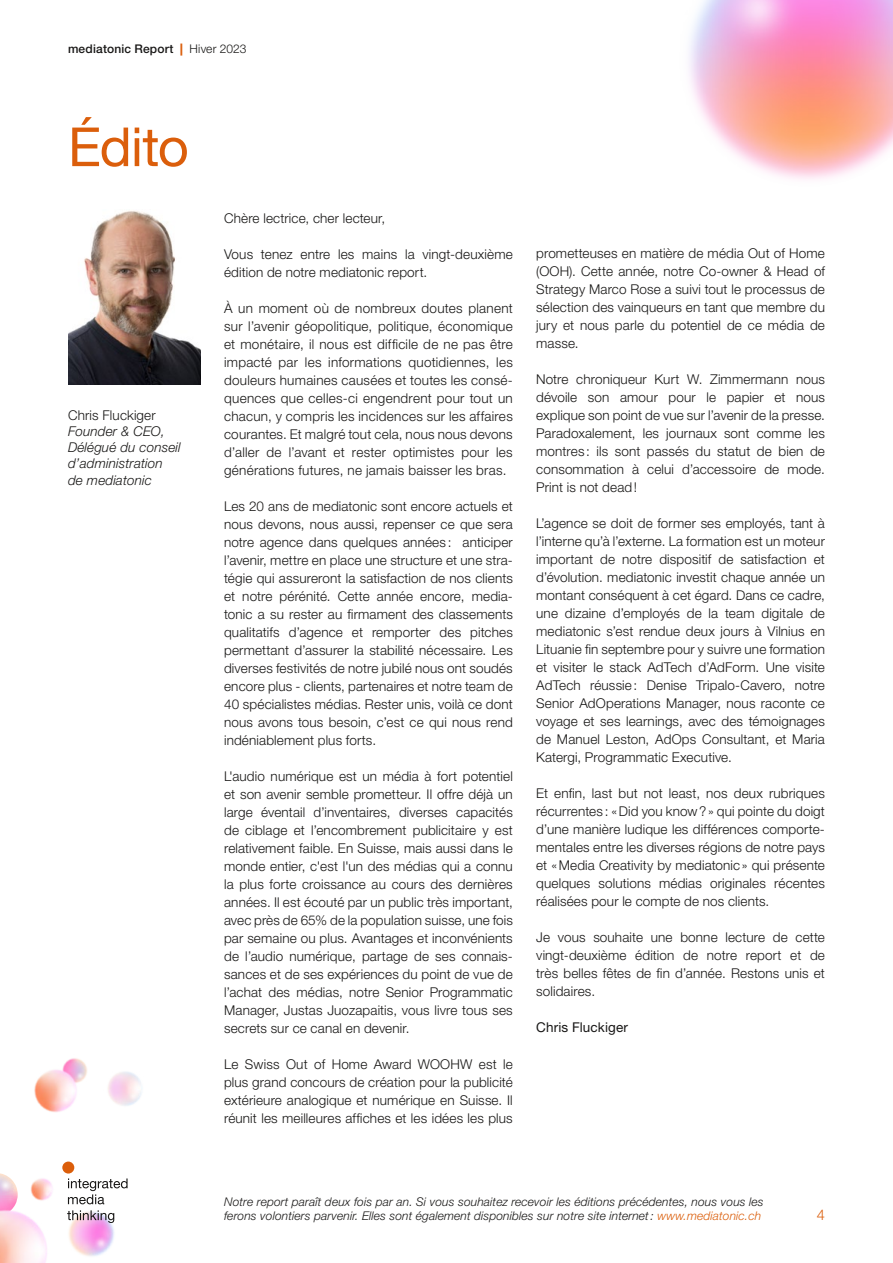
<style>
.page{position:relative;width:893px;height:1263px;background:#fff}
.page>*{position:absolute;margin:0;border:0;box-sizing:border-box;transform-origin:0 0}
.t1{font:54px "Helvetica Neue LT Std";letter-spacing:-.02em;color:#db5e0b}
.t2{font:300 14.7px "Helvetica Neue LT Std";color:#db5e0b}
.t3{font:300 13.5px/18px "Helvetica Neue LT Std";letter-spacing:.01em;color:#181716;text-align:justify}
.t4{font:italic 300 13.5px/16.2px "Helvetica Neue LT Std";letter-spacing:.01em;color:#181716}
.t5{font:13.5px "Helvetica Neue LT Std";letter-spacing:.01em;color:#181716}
.t6{font:italic 300 12px/14.4px "Helvetica Neue LT Std";letter-spacing:.01em;color:#181716}
.t7{font:500 12px "Helvetica Neue LT Std";letter-spacing:.015em;color:#181716}
.s1{font-weight:800;color:#db5e0b}
.s2{font-weight:300}
.s3{color:#db5e0b}
</style>
<div class="page">
<img style="left:77px;top:1204px;width:38px;height:52px">
<img style="left:34px;top:1058px;width:102px;height:54px">
<img style="left:0;top:1180px;width:77px;height:83px">
<img style="left:1px;top:1164px;width:81px;height:66px">
<div style="left:62px;top:1161px;width:12px;height:12px;background:#db5e0b;border-radius:50%"></div>
<svg style="left:67px;top:1210px;width:47px;height:13px"></svg>
<svg style="left:68px;top:1178px;width:60px;height:26px"></svg>
<img style="left:689px;top:0;width:204px;height:180px">
<img style="left:68px;top:211px;width:133px;height:174px">
<p class="t7" style="left:68px;top:42px;width:180px">mediatonic Report <span class="s1">|</span> <span class="s2">Hiver 2023</span></p>
<h1 class="t1" style="left:68px;top:115px;width:122px">Édito</h1>
<p class="t3" style="left:68px;top:406px;width:89px">Chris Fluckiger</p>
<p class="t4" style="left:68px;top:423px;width:114px">Founder &amp; CEO,<br>Délégué du conseil d’administration de mediatonic</p>
<p class="t3" style="left:224px;top:208px;width:163px">Chère lectrice, cher lecteur,</p>
<p class="t3" style="left:224px;top:244px;width:290px">Vous tenez entre les mains la vingt-deuxième édition de notre mediatonic report.</p>
<p class="t3" style="left:224px;top:298px;width:290px">À un moment où de nombreux doutes planent sur l’avenir géopolitique, politique, économique et monétaire, il nous est difficile de ne pas être impacté par les informations quotidiennes, les douleurs humaines causées et toutes les consé&shy;quences que celles-ci engendrent pour tout un chacun, y compris les incidences sur les affaires courantes. Et malgré tout cela, nous nous devons d’aller de l’avant et rester optimistes pour les générations futures, ne jamais baisser les bras.</p>
<p class="t3" style="left:224px;top:496px;width:290px">Les 20 ans de mediatonic sont encore actuels et nous devons, nous aussi, repenser ce que sera notre agence dans quelques années : anticiper l’avenir, mettre en place une structure et une stra&shy;tégie qui assureront la satisfaction de nos clients et notre pérénité. Cette année encore, media&shy;tonic a su rester au firmament des classements qualitatifs d’agence et remporter des pitches permettant d’assurer la stabilité nécessaire. Les diverses festivités de notre jubilé nous ont soudés encore plus - clients, partenaires et notre team de 40 spécialistes médias. Rester unis, voilà ce dont nous avons tous besoin, c’est ce qui nous rend indéniablement plus forts.</p>
<p class="t3" style="left:224px;top:766px;width:290px">L'audio numérique est un média à fort potentiel et son avenir semble prometteur. Il offre déjà un large éventail d’inventaires, diverses capacités de ciblage et l’encombrement publicitaire y est relativement faible. En Suisse, mais aussi dans le monde entier, c'est l'un des médias qui a connu la plus forte croissance au cours des dernières années. Il est écouté par un public très important, avec près de 65% de la population suisse, une fois par semaine ou plus. Avantages et inconvénients de l’audio numérique, partage de ses connais&shy;sances et de ses expériences du point de vue de l’achat des médias, notre Senior Programmatic Manager, Justas Juozapaitis, vous livre tous ses secrets sur ce canal en devenir.</p>
<p class="t3" style="left:224px;top:1054px;width:290px">Le Swiss Out of Home Award WOOHW est le plus grand concours de création pour la publicité extérieure analogique et numérique en Suisse. Il réunit les meilleures affiches et les idées les plus</p>
<p class="t3" style="left:536px;top:244px;width:290px">prometteuses en matière de média Out of Home (OOH). Cette année, notre Co-owner &amp; Head of Strategy Marco Rose a suivi tout le processus de sélection des vainqueurs en tant que membre du jury et nous parle du potentiel de ce média de masse.</p>
<p class="t3" style="left:536px;top:370px;width:290px">Notre chroniqueur Kurt W. Zimmermann nous dévoile son amour pour le papier et nous explique son point de vue sur l’avenir de la presse.<br>Paradoxalement, les journaux sont comme les montres : ils sont passés du statut de bien de consommation à celui d’accessoire de mode.<br>Print is not dead!</p>
<p class="t3" style="left:536px;top:514px;width:290px">L’agence se doit de former ses employés, tant à l’interne qu’à l’externe. La formation est un moteur important de notre dispositif de satisfaction et d’évolution. mediatonic investit chaque année un montant conséquent à cet égard. Dans ce cadre, une dizaine d’employés de la team digitale de mediatonic s’est rendue deux jours à Vilnius en Lituanie fin septembre pour y suivre une formation et visiter le stack AdTech d’AdForm. Une visite AdTech réussie: Denise Tripalo-Cavero, notre Senior AdOperations Manager, nous raconte ce voyage et ses learnings, avec des témoignages de Manuel Leston, AdOps Consultant, et Maria Katergi, Programmatic Executive.</p>
<p class="t3" style="left:536px;top:784px;width:290px">Et enfin, last but not least, nos deux rubriques récurrentes : «Did you know?» qui pointe du doigt d’une manière ludique les différences comporte&shy;mentales entre les diverses régions de notre pays et «Media Creativity by mediatonic» qui présente quelques solutions médias originales récentes réalisées pour le compte de nos clients.</p>
<p class="t3" style="left:536px;top:928px;width:290px">Je vous souhaite une bonne lecture de cette vingt-deuxième édition de notre report et de très belles fêtes de fin d’année. Restons unis et solidaires.</p>
<p class="t5" style="left:536px;top:1019px;width:93px">Chris Fluckiger</p>
<p class="t6" style="left:224px;top:1194px;width:541px">Notre report paraît deux fois par an. Si vous souhaitez recevoir les éditions précédentes, nous vous les ferons volontiers parvenir. Elles sont également disponibles sur notre site internet: <span class="s3">www.mediatonic.ch</span></p>
<p class="t2" style="left:817px;top:1206px;width:10px">4</p>
</div>
